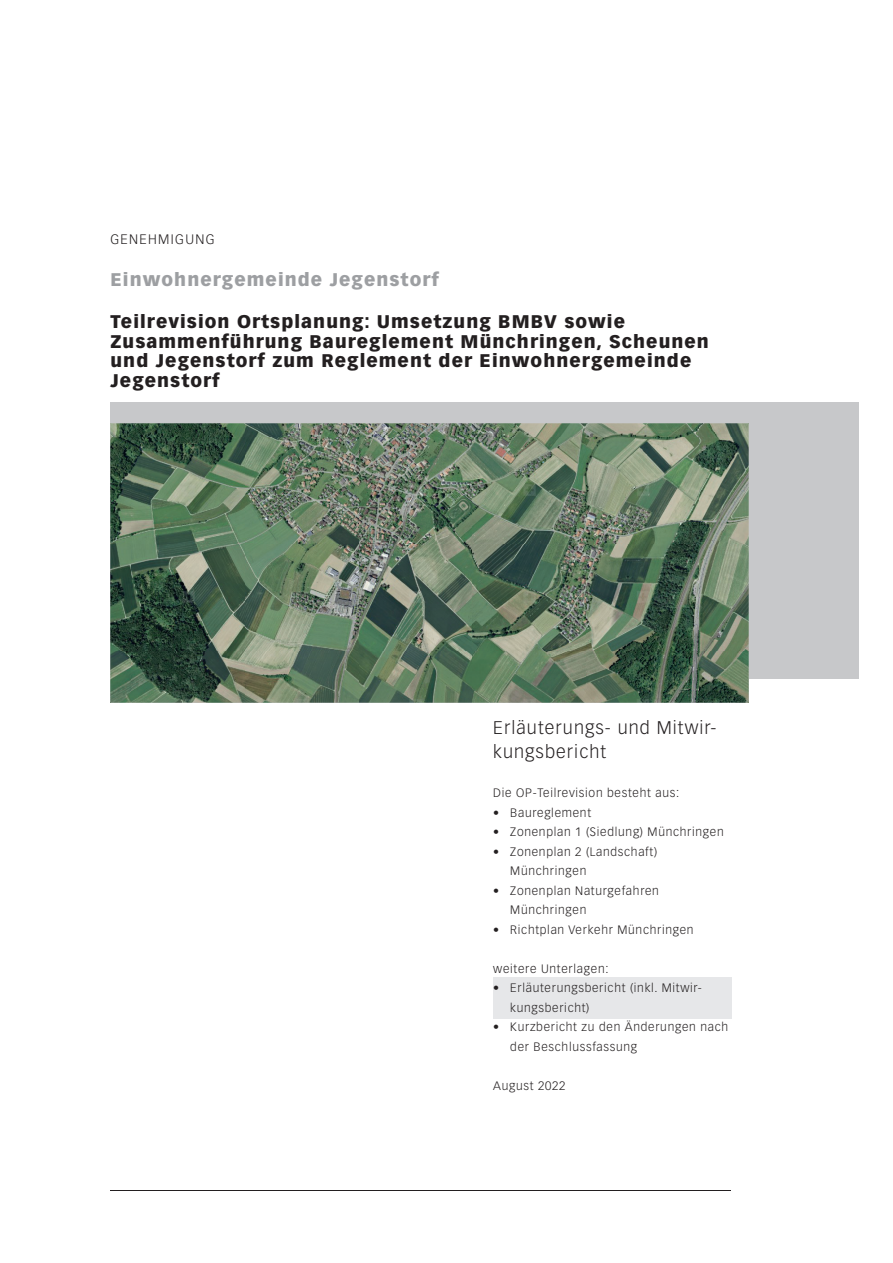
<style>
.page{position:relative;width:893px;height:1263px;background:#fff}
.page>*{position:absolute;margin:0;border:0;box-sizing:border-box;transform-origin:0 0}
.t1{font:900 18px/19.5px "Vectora LH";letter-spacing:.06em;color:#231f20}
.t2{font:300 18px/24px "Vectora LH";letter-spacing:.06em;color:#231f20}
.t3{font:900 18px "Vectora LH";letter-spacing:.06em;color:#9d9fa2}
.t4{font:300 13.5px "Vectora LH";letter-spacing:.1em;color:#231f20}
.t5{font:300 12px/19.5px "Vectora LH";letter-spacing:.06em;color:#231f20}
</style>
<div class="page">
<hr style="left:111px;top:1190px;width:620px;height:1px;background:#231f20">
<div style="left:111px;top:402px;width:748px;height:277px;background:#c7c8ca"></div>
<img style="left:111px;top:423px;width:637px;height:279px">
<div style="left:493px;top:977px;width:238px;height:22px;background:#e6e7e9"></div>
<div style="left:493px;top:996px;width:238px;height:23px;background:#e6e7e9"></div>
<p class="t4" style="left:111px;top:234px;width:105px">GENEHMIGUNG</p>
<h1 class="t3" style="left:111px;top:272px;width:330px">Einwohnergemeinde Jegenstorf</h1>
<h1 class="t1" style="left:111px;top:313px;width:600px">Teilrevision Ortsplanung: Umsetzung BMBV sowie Zusammenführung Baureglement Münchringen, Scheunen und Jegenstorf zum Reglement der Einwohnergemeinde Jegenstorf</h1>
<h1 class="t2" style="left:493px;top:717px;width:225px">Erläuterungs- und Mitwir&shy;kungsbericht</h1>
<p class="t5" style="left:493px;top:784px;width:187px">Die OP-Teilrevision besteht aus:</p>
<p class="t5" style="left:493px;top:803px;width:99px">• Baureglement</p>
<p class="t5" style="left:493px;top:823px;width:232px">• Zonenplan 1 (Siedlung) Münchringen</p>
<p class="t5" style="left:510px;top:842px;width:148px;text-indent:-17px">• Zonenplan 2 (Landschaft)<br>Münchringen</p>
<p class="t5" style="left:510px;top:881px;width:150px;text-indent:-17px">• Zonenplan Naturgefahren<br>Münchringen</p>
<p class="t5" style="left:493px;top:920px;width:202px">• Richtplan Verkehr Münchringen</p>
<p class="t5" style="left:493px;top:959px;width:117px">weitere Unterlagen:</p>
<p class="t5" style="left:510px;top:979px;width:193px;text-indent:-17px">• Erläuterungsbericht (inkl. Mitwir&shy;kungsbericht)</p>
<p class="t5" style="left:510px;top:1018px;width:219px;text-indent:-17px">• Kurzbericht zu den Änderungen nach der Beschlussfassung</p>
<p class="t5" style="left:493px;top:1076px;width:73px">August 2022</p>
</div>
